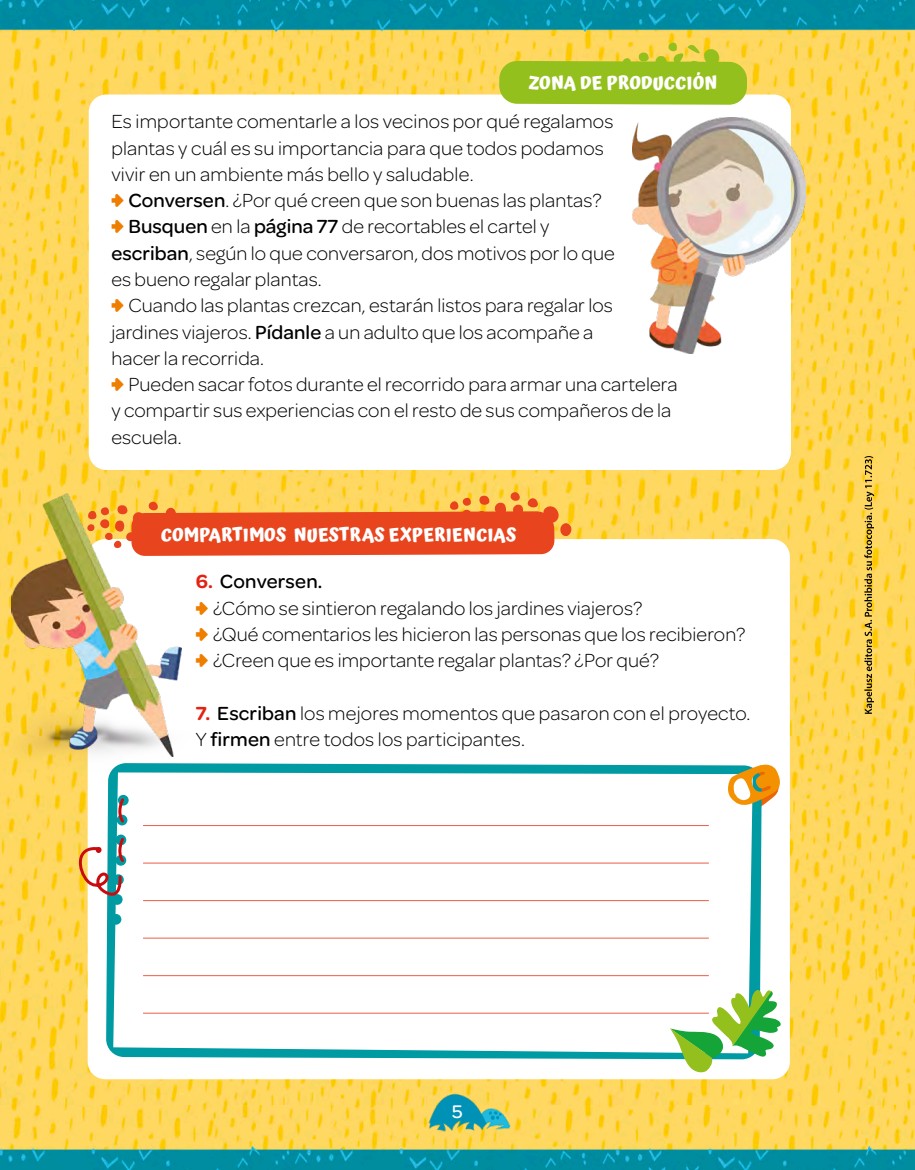
<style>
.page{position:relative;width:915px;height:1170px;background:#fff}
.page>*{position:absolute;margin:0;border:0;box-sizing:border-box;transform-origin:0 0}
.txt_proyecto_min{font:300 20.25px/26.2px "Omnes";letter-spacing:.005em;color:#000}
.txt_proyecto_min-2{font:500 20.25px "Omnes";letter-spacing:.01em;color:#000}
.folio{font:500 19.5px "Omnes";color:#fff}
.Rotulos_Proyecto_eco{font:700 18px "Atma";letter-spacing:.01em;color:#fff}
.s1{font-weight:900;color:#ef7d00}
.s2{font-weight:500}
.s3{font-weight:600;color:#e42212}
</style>
<div class="page">
<img style="left:0;top:0;width:914px;height:1169px">
<div style="left:89px;top:540px;width:699px;height:537px;background:#fff;border-radius:16px"></div>
<div style="left:90px;top:96px;width:699px;height:372px;background:#fff;border-radius:16px"></div>
<div style="left:89px;top:94px;width:701px;height:376px;border:3px solid #fff;border-radius:16px"></div>
<svg style="left:499px;top:42px;width:247px;height:63px;background:#b4c732"></svg>
<svg style="left:106px;top:763px;width:655px;height:296px;background:#25a8b0"></svg>
<svg style="left:113px;top:772px;width:639px;height:281px"></svg>
<svg style="left:118px;top:794px;width:11px;height:11px"></svg>
<div style="left:110px;top:913px;width:11px;height:11px;background:#009aa3;border-radius:50%"></div>
<svg style="left:115px;top:834px;width:11px;height:11px"></svg>
<div style="left:112px;top:893px;width:11px;height:11px;background:#009aa3;border-radius:50%"></div>
<hr style="left:143px;top:825px;width:565px;height:1px;background:#eb5d48">
<hr style="left:143px;top:862px;width:565px;height:1px;background:#eb5d48">
<hr style="left:143px;top:900px;width:565px;height:1px;background:#eb5d48">
<hr style="left:143px;top:937px;width:565px;height:1px;background:#eb5d48">
<hr style="left:143px;top:975px;width:565px;height:1px;background:#eb5d48">
<hr style="left:143px;top:1012px;width:565px;height:1px;background:#eb5d48">
<svg style="left:725px;top:763px;width:55px;height:51px"></svg>
<svg style="left:669px;top:987px;width:111px;height:86px"></svg>
<svg style="left:116px;top:796px;width:11px;height:29px"></svg>
<svg style="left:74px;top:836px;width:53px;height:66px"></svg>
<svg style="left:87px;top:492px;width:485px;height:64px;background:#ef7736"></svg>
<img style="left:632px;top:118px;width:172px;height:235px">
<img style="left:0;top:680px;width:254px;height:102px">
<img style="left:12px;top:494px;width:170px;height:262px">
<svg style="left:864px;top:456px;width:9px;height:257px;background:#b79a3e"></svg>
<img style="left:419px;top:1079px;width:93px;height:90px">
<p class="Rotulos_Proyecto_eco" style="left:528px;top:72px;width:190px">ZONA DE PRODUCCIÓN</p>
<p class="txt_proyecto_min" style="left:111px;top:108px;width:503px">Es importante comentarle a los vecinos por qué regalamos plantas y cuál es su importancia para que todos podamos vivir en un ambiente más bello y saludable.</p>
<p class="txt_proyecto_min" style="left:111px;top:187px;width:491px"><span class="s1">Ў</span> <span class="s2">Conversen</span>. ¿Por qué creen que son buenas las plantas?</p>
<p class="txt_proyecto_min" style="left:111px;top:213px;width:505px"><span class="s1">Ў</span> <span class="s2">Busquen</span> en la <span class="s2">página 77</span> de recortables el cartel y <span class="s2">escriban</span>, según lo que conversaron, dos motivos por lo que es bueno regalar plantas.</p>
<p class="txt_proyecto_min" style="left:111px;top:292px;width:502px"><span class="s1">Ў</span> Cuando las plantas crezcan, estarán listos para regalar los jardines viajeros. <span class="s2">Pídanle</span> a un adulto que los acompañe a hacer la recorrida.</p>
<p class="txt_proyecto_min" style="left:111px;top:370px;width:567px"><span class="s1">Ў</span> Pueden sacar fotos durante el recorrido para armar una cartelera y compartir sus experiencias con el resto de sus compañeros de la escuela.</p>
<p class="Rotulos_Proyecto_eco" style="left:161px;top:524px;width:357px">COMPARTIMOS NUESTRAS EXPERIENCIAS</p>
<p class="txt_proyecto_min-2" style="left:196px;top:567px;width:128px"><span class="s3">6.</span> Conversen.</p>
<p class="txt_proyecto_min" style="left:196px;top:594px;width:448px"><span class="s1">Ў</span> ¿Cómo se sintieron regalando los jardines viajeros?</p>
<p class="txt_proyecto_min" style="left:196px;top:620px;width:551px"><span class="s1">Ў</span> ¿Qué comentarios les hicieron las personas que los recibieron?</p>
<p class="txt_proyecto_min" style="left:196px;top:646px;width:464px"><span class="s1">Ў</span> ¿Creen que es importante regalar plantas? ¿Por qué?</p>
<p class="txt_proyecto_min" style="left:196px;top:699px;width:556px"><span class="s3">7.</span> <span class="s2">Escriban</span> los mejores momentos que pasaron con el proyecto.</p>
<p class="txt_proyecto_min" style="left:196px;top:725px;width:330px">Y <span class="s2">firmen</span> entre todos los participantes.</p>
<p class="folio" style="left:452px;top:1097px;width:12px">5</p>
</div>
